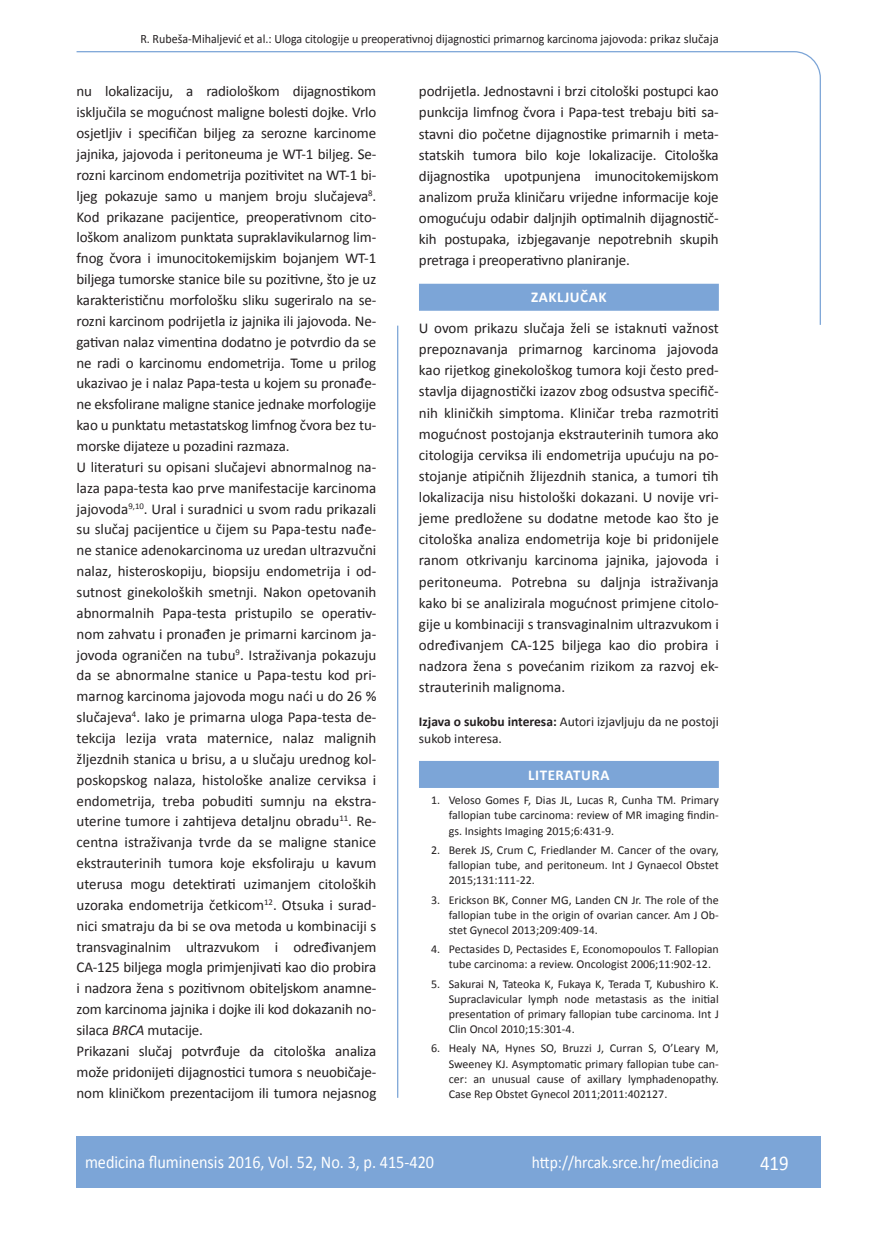
<style>
.page{position:relative;width:872px;height:1234px;background:#fff}
.page>*{position:absolute;margin:0;border:0;box-sizing:border-box;transform-origin:0 0}
.t1{font:21px "Calibri";color:#fff;scale:.9 1}
.t2{font:18px "Calibri";color:#fff;scale:.9 1}
.t3{font:17.25px "Calibri";color:#fff;scale:.9 1}
.t4{font:15px/20.9px "Calibri";letter-spacing:-.01em;color:#231f20;text-align:justify}
.t5{font:700 15px "Calibri";letter-spacing:.04em;color:#fff}
.t6{font:13.5px/16.6px "Calibri";color:#231f20}
.t7{font:12.75px "Calibri";color:#231f20;scale:.94 1}
.t8{font:12px/15.1px "Calibri";color:#231f20;text-align:justify}
.s1{font-style:italic}
.s2{font-weight:700}
</style>
<div class="page">
<svg style="left:76px;top:51px;width:745px;height:275px"></svg>
<hr style="left:397px;top:325px;width:1px;height:772px;background:#7ca5d7">
<div style="left:77px;top:1135px;width:744px;height:51px;background:#7ca5d7"></div>
<div style="left:419px;top:284px;width:300px;height:27px;background:#7ca5d7"></div>
<div style="left:419px;top:760px;width:300px;height:27px;background:#7ca5d7"></div>
<p class="t7" style="left:140px;top:30px;width:617px">R. Rubeša-Mihaljević et al.: Uloga citologije u preoperativnoj dijagnostici primarnog karcinoma jajovoda: prikaz slučaja</p>
<p class="t4" style="left:77px;top:80px;width:301px;text-align:left">nu lokalizaciju, a radiološkom dijagnostikom isključila se mogućnost maligne bolesti dojke. Vrlo osjetljiv i specifičan biljeg za serozne karcinome jajnika, jajovoda i peritoneuma je WT-1 biljeg. Se&shy;rozni karcinom endometrija pozitivitet na WT-1 bi&shy;ljeg pokazuje samo u manjem broju slučajeva<sup>8</sup>.<br>Kod prikazane pacijentice, preoperativnom cito&shy;loškom analizom punktata supraklavikularnog lim&shy;fnog čvora i imunocitokemijskim bojanjem WT-1 biljega tumorske stanice bile su pozitivne, što je uz karakterističnu morfološku sliku sugeriralo na se&shy;rozni karcinom podrijetla iz jajnika ili jajovoda. Ne&shy;gativan nalaz vimentina dodatno je potvrdio da se ne radi o karcinomu endometrija. Tome u prilog ukazivao je i nalaz Papa-testa u kojem su pronađe&shy;ne eksfolirane maligne stanice jednake morfologije kao u punktatu metastatskog limfnog čvora bez tu&shy;morske dijateze u pozadini razmaza.<br>U literaturi su opisani slučajevi abnormalnog na&shy;laza papa-testa kao prve manifestacije karcinoma jajovoda<sup>9,10</sup>. Ural i suradnici u svom radu prikazali su slučaj pacijentice u čijem su Papa-testu nađe&shy;ne stanice adenokarcinoma uz uredan ultrazvučni nalaz, histeroskopiju, biopsiju endometrija i od&shy;sutnost ginekoloških smetnji. Nakon opetovanih abnormalnih Papa-testa pristupilo se operativ&shy;nom zahvatu i pronađen je primarni karcinom ja&shy;jovoda ograničen na tubu<sup>9</sup>. Istraživanja pokazuju da se abnormalne stanice u Papa-testu kod pri&shy;marnog karcinoma jajovoda mogu naći u do 26 % slučajeva<sup>4</sup>. Iako je primarna uloga Papa-testa de&shy;tekcija lezija vrata maternice, nalaz malignih žljezdnih stanica u brisu, a u slučaju urednog kol&shy;poskopskog nalaza, histološke analize cerviksa i endometrija, treba pobuditi sumnju na ekstra&shy;uterine tumore i zahtijeva detaljnu obradu<sup>11</sup>. Re&shy;centna istraživanja tvrde da se maligne stanice ekstrauterinih tumora koje eksfoliraju u kavum uterusa mogu detektirati uzimanjem citoloških uzoraka endometrija četkicom<sup>12</sup>. Otsuka i surad&shy;nici smatraju da bi se ova metoda u kombinaciji s transvaginalnim ultrazvukom i određivanjem CA-125 biljega mogla primjenjivati kao dio probira i nadzora žena s pozitivnom obiteljskom anamne&shy;zom karcinoma jajnika i dojke ili kod dokazanih no&shy;silaca <span class="s1">BRCA</span> mutacije.<br>Prikazani slučaj potvrđuje da citološka analiza može pridonijeti dijagnostici tumora s neuobičaje&shy;nom kliničkom prezentacijom ili tumora nejasnog</p>
<p class="t4" style="left:419px;top:80px;width:301px">podrijetla. Jednostavni i brzi citološki postupci kao punkcija limfnog čvora i Papa-test trebaju biti sa&shy;stavni dio početne dijagnostike primarnih i meta&shy;statskih tumora bilo koje lokalizacije. Citološka dijagnostika upotpunjena imunocitokemijskom analizom pruža kliničaru vrijedne informacije koje omogućuju odabir daljnjih optimalnih dijagnostič&shy;kih postupaka, izbjegavanje nepotrebnih skupih pretraga i preoperativno planiranje.</p>
<p class="t5" style="left:531px;top:288px;width:77px">ZAKLJUČAK</p>
<p class="t4" style="left:419px;top:317px;width:301px">U ovom prikazu slučaja želi se istaknuti važnost prepoznavanja primarnog karcinoma jajovoda kao rijetkog ginekološkog tumora koji često pred&shy;stavlja dijagnostički izazov zbog odsustva specifič&shy;nih kliničkih simptoma. Kliničar treba razmotriti mogućnost postojanja ekstrauterinih tumora ako citologija cerviksa ili endometrija upućuju na po&shy;stojanje atipičnih žlijezdnih stanica, a tumori tih lokalizacija nisu histološki dokazani. U novije vri&shy;jeme predložene su dodatne metode kao što je citološka analiza endometrija koje bi pridonijele ranom otkrivanju karcinoma jajnika, jajovoda i peritoneuma. Potrebna su daljnja istraživanja kako bi se analizirala mogućnost primjene citolo&shy;gije u kombinaciji s transvaginalnim ultrazvukom i određivanjem CA-125 biljega kao dio probira i nadzora žena s povećanim rizikom za razvoj ek&shy;strauterinih malignoma.</p>
<p class="t6" style="left:419px;top:712px;width:301px"><span class="s2">Izjava o sukobu interesa:</span> Autori izjavljuju da ne postoji sukob interesa.</p>
<p class="t5" style="left:528px;top:765px;width:83px">LITERATURA</p>
<p class="t8" style="left:449px;top:792px;width:271px;text-indent:-18px">1. Veloso Gomes F, Dias JL, Lucas R, Cunha TM. Primary fallopian tube carcinoma: review of MR imaging findin&shy;gs. Insights Imaging 2015;6:431-9.</p>
<p class="t8" style="left:449px;top:841px;width:271px;text-indent:-18px">2. Berek JS, Crum C, Friedlander M. Cancer of the ovary, fallopian tube, and peritoneum. Int J Gynaecol Obstet 2015;131:111-22.</p>
<p class="t8" style="left:449px;top:891px;width:271px;text-indent:-18px">3. Erickson BK, Conner MG, Landen CN Jr. The role of the fallopian tube in the origin of ovarian cancer. Am J Ob&shy;stet Gynecol 2013;209:409-14.</p>
<p class="t8" style="left:449px;top:940px;width:271px;text-indent:-18px">4. Pectasides D, Pectasides E, Economopoulos T. Fallopian tube carcinoma: a review. Oncologist 2006;11:902-12.</p>
<p class="t8" style="left:449px;top:975px;width:271px;text-indent:-18px">5. Sakurai N, Tateoka K, Fukaya K, Terada T, Kubushiro K.<br>Supraclavicular lymph node metastasis as the initial presentation of primary fallopian tube carcinoma. Int J Clin Oncol 2010;15:301-4.</p>
<p class="t8" style="left:449px;top:1040px;width:271px;text-indent:-18px">6. Healy NA, Hynes SO, Bruzzi J, Curran S, O’Leary M, Sweeney KJ. Asymptomatic primary fallopian tube can&shy;cer: an unusual cause of axillary lymphadenopathy.<br>Case Rep Obstet Gynecol 2011;2011:402127.</p>
<p class="t2" style="left:85px;top:1150px;width:389px">medicina fluminensis 2016, Vol. 52, No. 3, p. 415-420</p>
<p class="t3" style="left:532px;top:1151px;width:209px">http://hrcak.srce.hr/medicina</p>
<h1 class="t1" style="left:760px;top:1149px;width:33px">419</h1>
</div>
